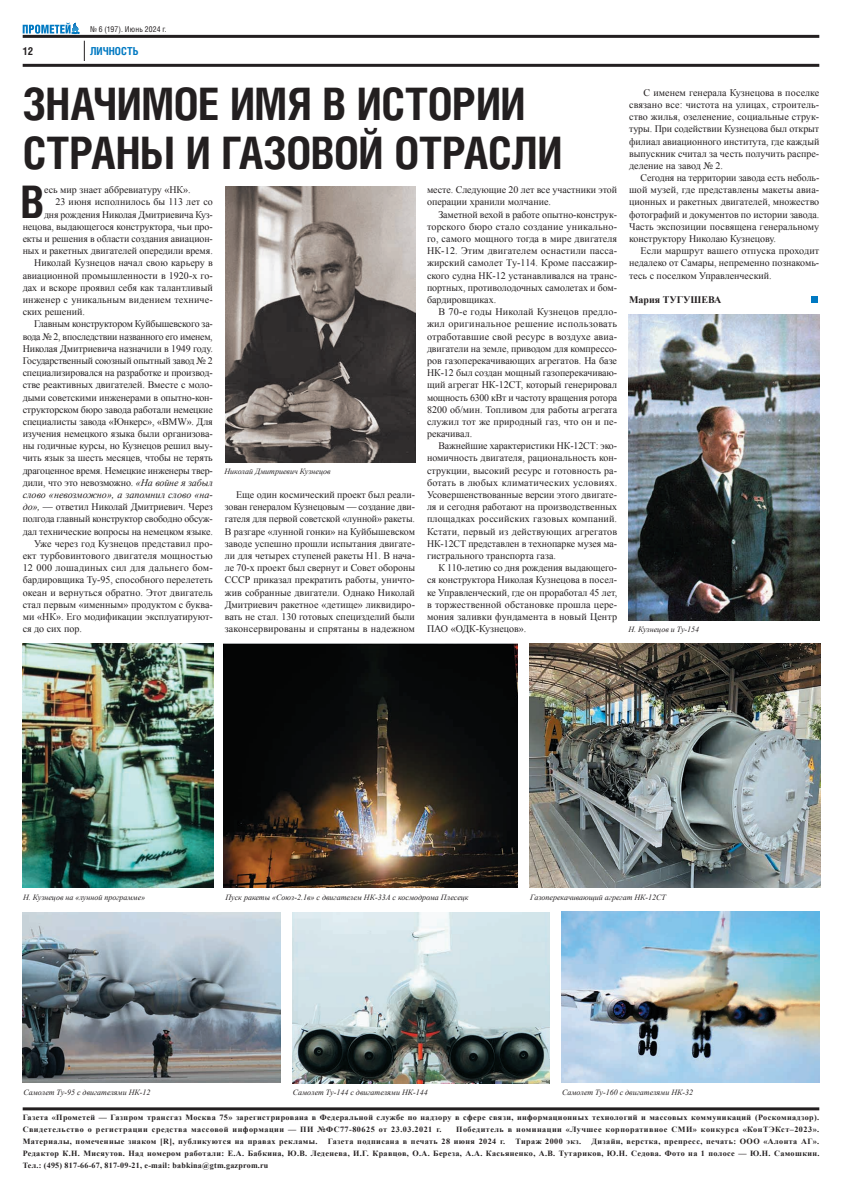
<style>
.page{position:relative;width:842px;height:1191px;background:#fff}
.page>*{position:absolute;margin:0;border:0;box-sizing:border-box;transform-origin:0 0}
.t1{font:700 44.8px/48.7px "Helios Cond";letter-spacing:-.01em;color:#231f20}
.t2{font:700 11px "Helios Cond";letter-spacing:.005em;color:#0079c2}
.t3{font:700 11px "Helios Cond";color:#231f20}
.t4{font:10px/12.2px "Times New Roman";letter-spacing:-.005em;color:#231f20;text-align:justify}
.t5{font:10px "Times New Roman";letter-spacing:-.025em;color:#231f20}
.t6{font:italic 10px "Times New Roman";color:#231f20}
.t7{font:10px "Times New Roman";letter-spacing:.015em;color:#231f20}
.t8{font:10px "Times New Roman";letter-spacing:.02em;color:#231f20}
.t9{font:700 10px "Times New Roman";color:#231f20}
.t10{font:700 8px/12.2px "Times New Roman";letter-spacing:.045em;color:#231f20}
.t11{font:italic 8px "Times New Roman";color:#231f20}
.t12{font:8px "Helios Cond";letter-spacing:.02em;color:#231f20}
.s1{font-style:italic}
</style>
<div class="page">
<hr style="left:23px;top:1107px;width:796px;height:3px;background:#231f20">
<svg style="left:23px;top:23px;width:57px;height:11px"></svg>
<div style="left:811px;top:296px;width:7px;height:7px;background:#0079c2"></div>
<svg style="left:84px;top:41px;width:1px;height:20px"></svg>
<hr style="left:23px;top:64px;width:796px;height:3px;background:#231f20">
<hr style="left:23px;top:35px;width:796px;height:3px;background:#231f20">
<img style="left:225px;top:186px;width:190px;height:276px">
<img style="left:23px;top:912px;width:258px;height:170px">
<img style="left:561px;top:911px;width:258px;height:171px">
<img style="left:23px;top:643px;width:190px;height:244px">
<img style="left:629px;top:315px;width:190px;height:305px">
<img style="left:292px;top:912px;width:258px;height:171px">
<img style="left:224px;top:643px;width:293px;height:244px">
<img style="left:529px;top:643px;width:291px;height:244px">
<p class="t12" style="left:90px;top:24px;width:78px">№ 6 (197). Июнь 2024 г.</p>
<p class="t3" style="left:23px;top:44px;width:12px">12</p>
<p class="t2" style="left:90px;top:44px;width:50px">ЛИЧНОСТЬ</p>
<h1 class="t1" style="left:23px;top:79px;width:541px">ЗНАЧИМОЕ ИМЯ В ИСТОРИИ<br>СТРАНЫ И ГАЗОВОЙ ОТРАСЛИ</h1>
<h1 class="t1" style="left:20px;top:176px;width:25px">В</h1>
<p class="t4" style="left:44px;top:184px;width:148px">есь мир знает аббревиатуру «НК».</p>
<p class="t4" style="left:55px;top:196px;width:159px">23 июня исполнилось бы 113 лет со</p>
<p class="t4" style="left:44px;top:208px;width:170px">дня рождения Николая Дмитриевича Куз-</p>
<p class="t4" style="left:23px;top:220px;width:192px">нецова, выдающегося конструктора, чьи про-</p>
<p class="t4" style="left:23px;top:232px;width:192px">екты и решения в области создания авиацион-</p>
<p class="t4" style="left:23px;top:245px;width:192px">ных и ракетных двигателей опередили время.</p>
<p class="t4" style="left:34px;top:257px;width:180px">Николай Кузнецов начал свою карьеру в</p>
<p class="t4" style="left:23px;top:269px;width:192px">авиационной промышленности в 1920-х го-</p>
<p class="t4" style="left:23px;top:281px;width:192px">дах и вскоре проявил себя как талантливый</p>
<p class="t4" style="left:23px;top:293px;width:192px">инженер с уникальным видением техниче-</p>
<p class="t4" style="left:23px;top:305px;width:64px">ских решений.</p>
<p class="t4" style="left:34px;top:318px;width:180px">Главным конструктором Куйбышевского за-</p>
<p class="t5" style="left:23px;top:329px;width:192px">вода № 2, впоследствии названного его именем,</p>
<p class="t4" style="left:23px;top:342px;width:192px">Николая Дмитриевича назначили в 1949 году.</p>
<p class="t4" style="left:23px;top:354px;width:192px">Государственный союзный опытный завод № 2</p>
<p class="t4" style="left:23px;top:366px;width:192px">специализировался на разработке и производ-</p>
<p class="t4" style="left:23px;top:379px;width:192px">стве реактивных двигателей. Вместе с моло-</p>
<p class="t4" style="left:23px;top:391px;width:192px">дыми советскими инженерами в опытно-кон-</p>
<p class="t4" style="left:23px;top:403px;width:192px">структорском бюро завода работали немецкие</p>
<p class="t4" style="left:23px;top:415px;width:192px">специалисты завода «Юнкерс», «BMW». Для</p>
<p class="t4" style="left:23px;top:427px;width:192px">изучения немецкого языка были организова-</p>
<p class="t4" style="left:23px;top:439px;width:192px">ны годичные курсы, но Кузнецов решил выу-</p>
<p class="t4" style="left:23px;top:452px;width:192px">чить язык за шесть месяцев, чтобы не терять</p>
<p class="t4" style="left:23px;top:464px;width:192px">драгоценное время. Немецкие инженеры твер-</p>
<p class="t4" style="left:23px;top:476px;width:192px">дили, что это невозможно. <span class="s1">«На войне я забыл</span></p>
<p class="t6" style="left:23px;top:488px;width:192px">слово «невозможно», а запомнил слово «на-</p>
<p class="t4" style="left:23px;top:500px;width:192px"><span class="s1">до»,</span> — ответил Николай Дмитриевич. Через</p>
<p class="t4" style="left:23px;top:513px;width:192px">полгода главный конструктор свободно обсуж-</p>
<p class="t4" style="left:23px;top:525px;width:192px">дал технические вопросы на немецком языке.</p>
<p class="t4" style="left:34px;top:537px;width:180px">Уже через год Кузнецов представил про-</p>
<p class="t7" style="left:23px;top:549px;width:192px">ект турбовинтового двигателя мощностью</p>
<p class="t8" style="left:23px;top:561px;width:192px">12 000 лошадиных сил для дальнего бом-</p>
<p class="t4" style="left:23px;top:573px;width:192px">бардировщика Ту-95, способного перелететь</p>
<p class="t4" style="left:23px;top:586px;width:192px">океан и вернуться обратно. Этот двигатель</p>
<p class="t4" style="left:23px;top:598px;width:192px">стал первым «именным» продуктом с буква-</p>
<p class="t4" style="left:23px;top:610px;width:192px">ми «НК». Его модификации эксплуатируют-</p>
<p class="t4" style="left:23px;top:622px;width:61px">ся до сих пор.</p>
<p class="t11" style="left:225px;top:465px;width:108px">Николай Дмитриевич Кузнецов</p>
<p class="t4" style="left:225px;top:488px;width:192px;text-indent:11px">Еще один космический проект был реали&shy;зован генералом Кузнецовым — создание дви&shy;гателя для первой советской «лунной» ракеты.<br>В разгаре «лунной гонки» на Куйбышевском заводе успешно прошли испытания двигате&shy;ли для четырех ступеней ракеты Н1. В нача&shy;ле 70-х проект был свернут и Совет обороны СССР приказал прекратить работы, уничто&shy;жив собранные двигатели. Однако Николай Дмитриевич ракетное «детище» ликвидиро&shy;вать не стал. 130 готовых специзделий были законсервированы и спрятаны в надежном</p>
<p class="t4" style="left:427px;top:184px;width:192px">месте. Следующие 20 лет все участники этой операции хранили молчание.</p>
<p class="t4" style="left:427px;top:208px;width:192px;text-indent:11px">Заметной вехой в работе опытно-конструк&shy;торского бюро стало создание уникально&shy;го, самого мощного тогда в мире двигателя НК-12. Этим двигателем оснастили пасса&shy;жирский самолет Ту-114. Кроме пассажир&shy;ского судна НК-12 устанавливался на транс&shy;портных, противолодочных самолетах и бом&shy;бардировщиках.</p>
<p class="t4" style="left:427px;top:305px;width:192px;text-indent:11px">В 70-е годы Николай Кузнецов предло&shy;жил оригинальное решение использовать отработавшие свой ресурс в воздухе авиа&shy;двигатели на земле, приводом для компрессо&shy;ров газоперекачивающих агрегатов. На базе НК-12 был создан мощный газоперекачиваю&shy;щий агрегат НК-12СТ, который генерировал мощность 6300 кВт и частоту вращения ротора 8200 об/мин. Топливом для работы агрегата служил тот же природный газ, что он и пе&shy;рекачивал.</p>
<p class="t4" style="left:427px;top:439px;width:192px;text-indent:11px">Важнейшие характеристики НК-12СТ: эко&shy;номичность двигателя, рациональность кон&shy;струкции, высокий ресурс и готовность ра&shy;ботать в любых климатических условиях.<br>Усовершенствованные версии этого двигате&shy;ля и сегодня работают на производственных площадках российских газовых компаний.<br>Кстати, первый из действующих агрегатов НК-12СТ представлен в технопарке музея ма&shy;гистрального транспорта газа.</p>
<p class="t4" style="left:427px;top:561px;width:192px;text-indent:11px">К 110-летию со дня рождения выдающего&shy;ся конструктора Николая Кузнецова в посел&shy;ке Управленческий, где он проработал 45 лет, в торжественной обстановке прошла цере&shy;мония заливки фундамента в новый Центр ПАО «ОДК-Кузнецов».</p>
<p class="t4" style="left:629px;top:86px;width:192px;text-indent:14px">С именем генерала Кузнецова в поселке связано все: чистота на улицах, строитель&shy;ство жилья, озеленение, социальные струк&shy;туры. При содействии Кузнецова был открыт филиал авиационного института, где каждый выпускник считал за честь получить распре&shy;деление на завод № 2.</p>
<p class="t4" style="left:629px;top:171px;width:192px;text-indent:11px">Сегодня на территории завода есть неболь&shy;шой музей, где представлены макеты авиа&shy;ционных и ракетных двигателей, множество фотографий и документов по истории завода.<br>Часть экспозиции посвящена генеральному конструктору Николаю Кузнецову.</p>
<p class="t4" style="left:629px;top:245px;width:192px;text-indent:11px">Если маршрут вашего отпуска проходит недалеко от Самары, непременно познакомь&shy;тесь с поселком Управленческий.</p>
<p class="t9" style="left:629px;top:293px;width:94px">Мария ТУГУШЕВА</p>
<p class="t11" style="left:628px;top:624px;width:72px">Н. Кузнецов и Ту-154</p>
<p class="t11" style="left:23px;top:892px;width:124px">Н. Кузнецов на «лунной программе»</p>
<p class="t11" style="left:225px;top:892px;width:245px">Пуск ракеты «Союз-2.1в» с двигателем НК-33А с космодрома Плесецк</p>
<p class="t11" style="left:530px;top:892px;width:137px">Газоперекачивающий агрегат НК-12СТ</p>
<p class="t11" style="left:23px;top:1087px;width:129px">Самолет Ту-95 с двигателями НК-12</p>
<p class="t11" style="left:293px;top:1087px;width:137px">Самолет Ту-144 с двигателями НК-144</p>
<p class="t11" style="left:562px;top:1087px;width:133px">Самолет Ту-160 с двигателями НК-32</p>
<p class="t10" style="left:23px;top:1110px;width:798px">Газета «Прометей — Газпром трансгаз Москва 75» зарегистрирована в Федеральной службе по надзору в сфере связи, информационных технологий и массовых коммуникаций (Роскомнадзор).<br>Свидетельство о регистрации средства массовой информации — ПИ №ФС77-80625 от 23.03.2021 г.</p>
<p class="t10" style="left:456px;top:1122px;width:365px">Победитель в номинации «Лучшее корпоративное СМИ» конкурса «КонТЭКст–2023».</p>
<p class="t10" style="left:23px;top:1135px;width:296px">Материалы, помеченные знаком [R], публикуются на правах рекламы.</p>
<p class="t10" style="left:328px;top:1135px;width:179px">Газета подписана в печать 28 июня 2024 г.</p>
<p class="t10" style="left:515px;top:1135px;width:67px">Тираж 2000 экз.</p>
<p class="t10" style="left:23px;top:1135px;width:798px;text-align:justify;text-indent:569px">Дизайн, верстка, препресс, печать: ООО «Алонта АГ».<br>Редактор К.Н. Мисяутов. Над номером работали: Е.А. Бабкина, Ю.В. Леденева, И.Г. Кравцов, О.А. Береза, А.А. Касьяненко, А.В. Тутариков, Ю.Н. Седова. Фото на 1 полосе — Ю.Н. Самошкин.<br>Тел.: (495) 817-66-67, 817-09-21, e-mail: babkina@gtm.gazprom.ru</p>
</div>
